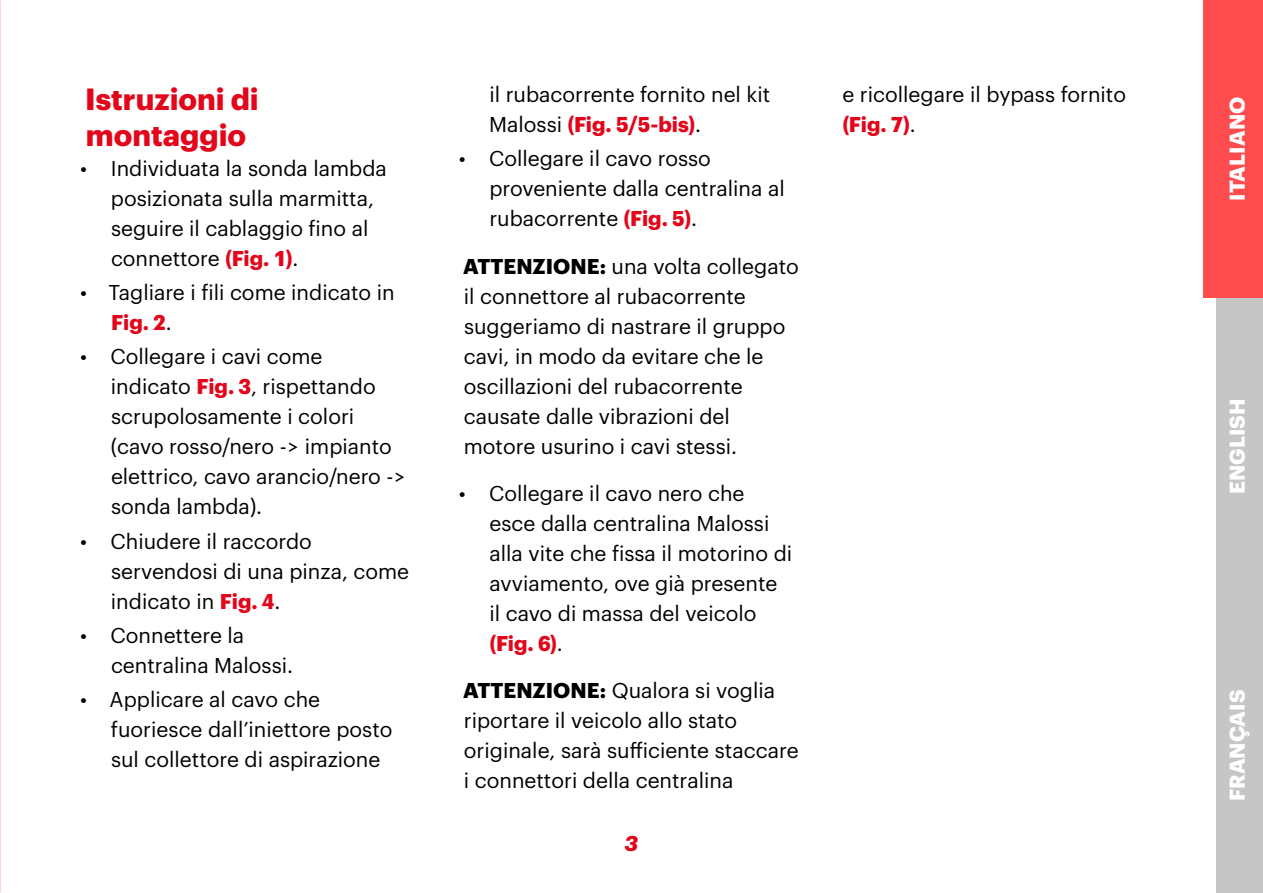
<style>
.page{position:relative;width:1263px;height:893px;background:#fff}
.page>*{position:absolute;margin:0;border:0;box-sizing:border-box;transform-origin:0 0}
.Sottotitolo_10_pt{font:700 30px/36px "Graphik";color:#e3061b}
.Testo_Normale_7_pt{font:21px/30px "Graphik";color:#000}
.t1{font:700 21px "Graphik";letter-spacing:.005em;color:#fff}
.t2{font:italic 700 21px "Graphik";color:#e3061b}
.s1{font-weight:700;color:#e3061b}
.s2{font-weight:700}
</style>
<div class="page">
<div style="left:1216px;top:595px;width:47px;height:298px;background:#c6c6c6"></div>
<div style="left:1216px;top:298px;width:47px;height:297px;background:#c6c6c6"></div>
<div style="left:1203px;top:0;width:60px;height:298px;background:#ff4d4f"></div>
<p class="Sottotitolo_10_pt" style="left:85px;top:78px;width:175px">Istruzioni di montaggio</p>
<p class="Testo_Normale_7_pt" style="left:111px;top:151px;width:278px;text-indent:-31px">• Individuata la sonda lambda posizionata sulla marmitta, seguire il cablaggio fino al connettore <span class="s1">(Fig. 1)</span>.</p>
<p class="Testo_Normale_7_pt" style="left:111px;top:276px;width:285px;text-indent:-31px">• Tagliare i fili come indicato in<br><span class="s1">Fig. 2</span>.</p>
<p class="Testo_Normale_7_pt" style="left:111px;top:340px;width:297px;text-indent:-31px">• Collegare i cavi come indicato <span class="s1">Fig. 3</span>, rispettando scrupolosamente i colori (cavo rosso/nero -&gt; impianto elettrico, cavo arancio/nero -&gt; sonda lambda).</p>
<p class="Testo_Normale_7_pt" style="left:111px;top:524px;width:300px;text-indent:-31px">• Chiudere il raccordo servendosi di una pinza, come indicato in <span class="s1">Fig. 4</span>.</p>
<p class="Testo_Normale_7_pt" style="left:111px;top:618px;width:184px;text-indent:-31px">• Connettere la centralina Malossi.</p>
<p class="Testo_Normale_7_pt" style="left:111px;top:683px;width:283px;text-indent:-31px">• Applicare al cavo che fuoriesce dall’iniettore posto sul collettore di aspirazione</p>
<p class="Testo_Normale_7_pt" style="left:489px;top:78px;width:282px">il rubacorrente fornito nel kit<br>Malossi <span class="s1">(Fig. 5/5-bis)</span>.</p>
<p class="Testo_Normale_7_pt" style="left:489px;top:142px;width:297px;text-indent:-31px">• Collegare il cavo rosso proveniente dalla centralina al rubacorrente <span class="s1">(Fig. 5)</span>.</p>
<p class="Testo_Normale_7_pt" style="left:463px;top:249px;width:337px"><span class="s2">ATTENZIONE:</span> una volta collegato il connettore al rubacorrente suggeriamo di nastrare il gruppo cavi, in modo da evitare che le oscillazioni del rubacorrente causate dalle vibrazioni del motore usurino i cavi stessi.</p>
<p class="Testo_Normale_7_pt" style="left:489px;top:476px;width:304px;text-indent:-31px">• Collegare il cavo nero che esce dalla centralina Malossi alla vite che fissa il motorino di avviamento, ove già presente il cavo di massa del veicolo <span class="s1">(Fig. 6)</span>.</p>
<p class="Testo_Normale_7_pt" style="left:463px;top:673px;width:337px"><span class="s2">ATTENZIONE:</span> Qualora si voglia riportare il veicolo allo stato originale, sarà sufficiente staccare i connettori della centralina</p>
<p class="t2" style="left:625px;top:827px;width:15px">3</p>
<p class="Testo_Normale_7_pt" style="left:842px;top:78px;width:285px">e ricollegare il bypass fornito <span class="s1">(Fig. 7)</span>.</p>
<p class="t1" style="left:1221px;top:201px;width:105px;rotate:-90deg">ITALIANO</p>
<p class="t1" style="left:1221px;top:494px;width:97px;rotate:-90deg">ENGLISH</p>
<p class="t1" style="left:1221px;top:801px;width:113px;rotate:-90deg">FRANÇAIS</p>
</div>
